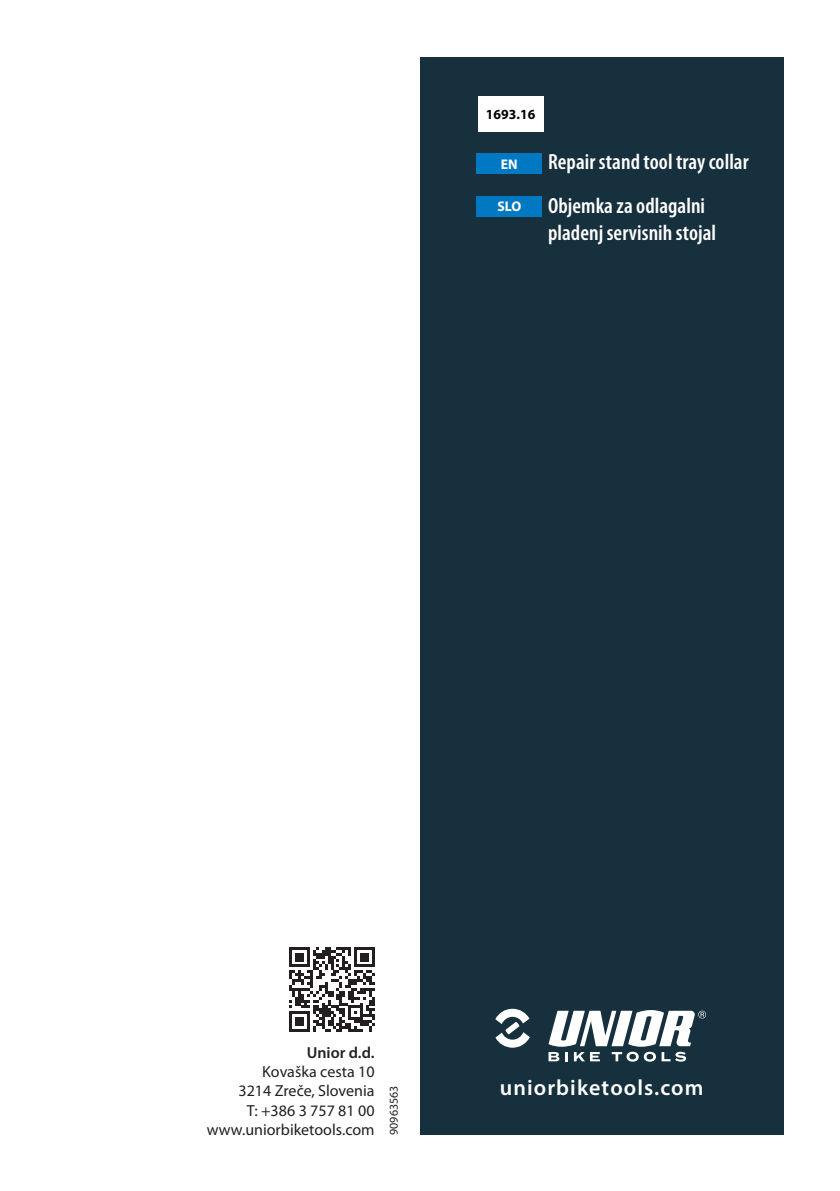
<style>
.page{position:relative;width:840px;height:1191px;background:#fff}
.page>*{position:absolute;margin:0;border:0;box-sizing:border-box;transform-origin:0 0}
.ang_ime_artikla{font:600 condensed 22px/26.4px "Myriad Pro";color:#fff}
.t1{font:600 22px "Myriad Pro";letter-spacing:.05em;color:#fff}
.t2{font:16px "Myriad Pro";color:#231f20}
.t3{font:600 16px "Myriad Pro";color:#231f20}
.nem_št_artikla{font:700 14px "Myriad Pro";color:#040503}
.oznaka{font:700 14px "Myriad Pro";color:#fff}
.t4{font:12px "Myriad Pro";color:#231f20}
</style>
<div class="page">
<div style="left:420px;top:58px;width:362px;height:1076px;background:#16303d"></div>
<svg style="left:289px;top:947px;width:85px;height:85px"></svg>
<div style="left:477px;top:96px;width:66px;height:35px;background:#fff"></div>
<div style="left:476px;top:153px;width:65px;height:21px;background:#0079c2"></div>
<div style="left:476px;top:196px;width:65px;height:21px;background:#0079c2"></div>
<svg style="left:495px;top:1008px;width:34px;height:39px"></svg>
<svg style="left:548px;top:1010px;width:157px;height:51px"></svg>
<p class="nem_št_artikla" style="left:485px;top:105px;width:51px">1693.16</p>
<p class="oznaka" style="left:500px;top:155px;width:18px">EN</p>
<p class="oznaka" style="left:497px;top:197px;width:25px">SLO</p>
<p class="ang_ime_artikla" style="left:548px;top:148px;width:202px">Repair stand tool tray collar</p>
<p class="ang_ime_artikla" style="left:548px;top:193px;width:169px">Objemka za odlagalni pladenj servisnih stojal</p>
<p class="t3" style="left:306px;top:1042px;width:69px">Unior d.d.</p>
<p class="t2" style="left:262px;top:1062px;width:114px">Kovaška cesta 10</p>
<p class="t2" style="left:238px;top:1081px;width:137px">3214 Zreče, Slovenia</p>
<p class="t2" style="left:247px;top:1100px;width:129px">T: +386 3 757 81 00</p>
<p class="t2" style="left:207px;top:1119px;width:169px">www.uniorbiketools.com</p>
<p class="t4" style="left:386px;top:1134px;width:51px;rotate:-90deg">90963563</p>
<p class="t1" style="left:499px;top:1073px;width:205px">uniorbiketools.com</p>
</div>
